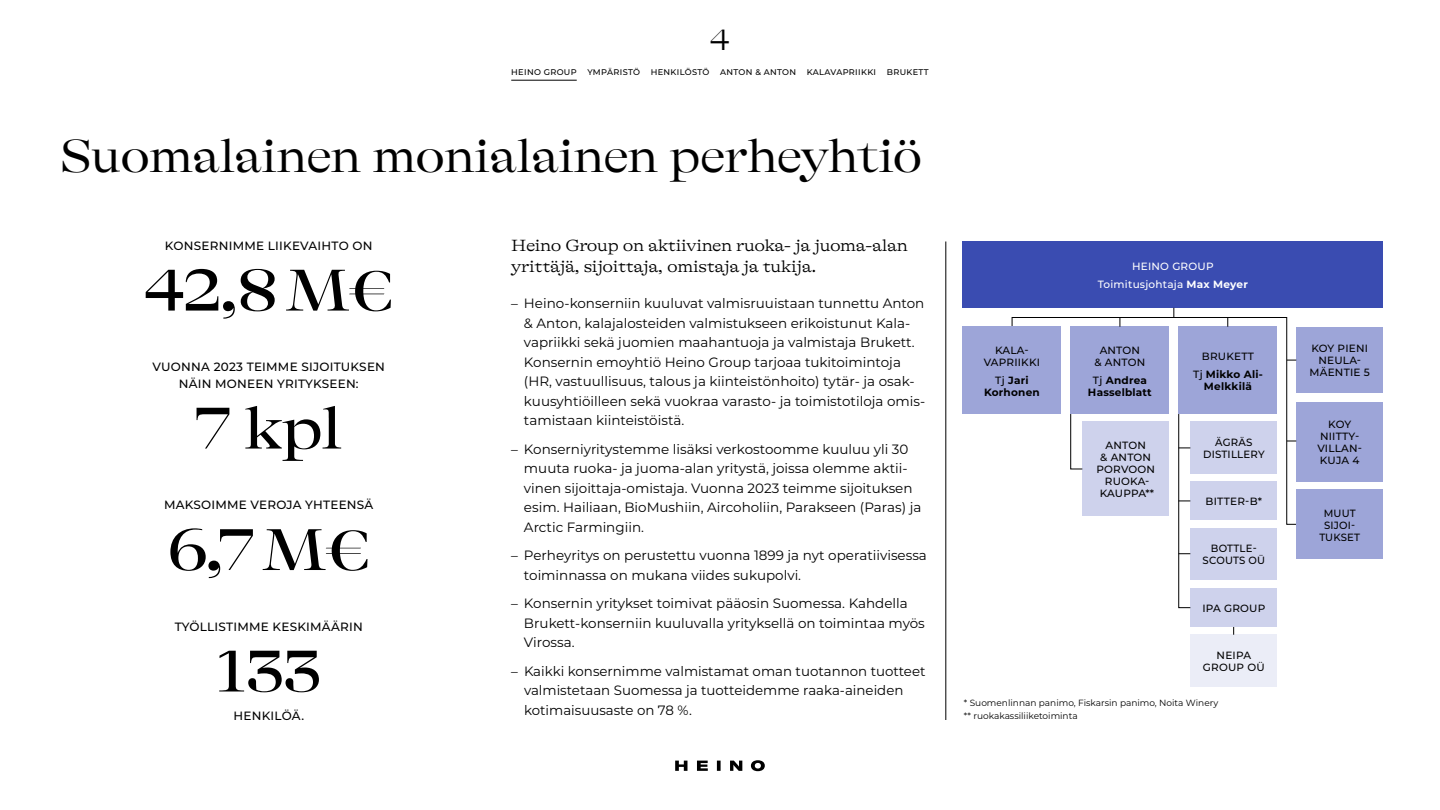
<style>
.page{position:relative;width:1440px;height:810px;background:#fff}
.page>*{position:absolute;margin:0;border:0;box-sizing:border-box;transform-origin:0 0}
.t1{font:500 expanded 60px "GT Alpina Fine";letter-spacing:-.02em;color:#000}
.t2{font:expanded 47.25px "GT Alpina Fine";letter-spacing:-.03em;color:#000}
.t3{font:300 expanded 30px "GT Alpina Fine";color:#000}
.t4{font:300 expanded 16.5px/21.8px "GT Alpina";letter-spacing:-.02em;color:#000}
.t5{font:13.5px/19.5px "Montserrat";color:#000}
.t6{font:500 12px/16.5px "Montserrat";letter-spacing:.02em;color:#000;text-align:center}
.t7{font:500 10.5px/12px "Montserrat";letter-spacing:.02em;color:#000;text-align:center}
.t8{font:700 10.5px/12px "Montserrat";letter-spacing:.02em;color:#000;text-align:center}
.t9{font:500 10.5px/18px "Montserrat";letter-spacing:.02em;color:#fff;text-align:center}
.t10{font:500 10.5px/12px "Montserrat";letter-spacing:.02em;color:#000;text-align:center;scale:.96 1}
.t11{font:9px/12.8px "Montserrat";color:#000}
.t12{font:500 8.25px "Montserrat";letter-spacing:.04em;color:#000}
.s1{font-weight:500}
.s2{font-weight:700}
</style>
<div class="page">
<hr style="left:511px;top:80px;width:66px;height:1px;background:#000">
<svg style="left:1012px;top:317px;width:284px;height:208px"></svg>
<div style="left:962px;top:241px;width:421px;height:67px;background:#3a4cb1"></div>
<div style="left:962px;top:327px;width:99px;height:87px;background:#9da5d8"></div>
<div style="left:1071px;top:327px;width:98px;height:87px;background:#9da5d8"></div>
<div style="left:1082px;top:422px;width:87px;height:94px;background:#ced2ec"></div>
<div style="left:1296px;top:327px;width:87px;height:66px;background:#9da5d8"></div>
<div style="left:1296px;top:402px;width:87px;height:80px;background:#9da5d8"></div>
<div style="left:1296px;top:489px;width:87px;height:70px;background:#9da5d8"></div>
<div style="left:1190px;top:422px;width:87px;height:52px;background:#ced2ec"></div>
<div style="left:1190px;top:482px;width:87px;height:38px;background:#ced2ec"></div>
<div style="left:1190px;top:528px;width:87px;height:52px;background:#ced2ec"></div>
<div style="left:1190px;top:589px;width:87px;height:38px;background:#ced2ec"></div>
<div style="left:1190px;top:635px;width:87px;height:52px;background:#ebedf7"></div>
<div style="left:1179px;top:327px;width:98px;height:87px;background:#9da5d8"></div>
<svg style="left:1070px;top:414px;width:13px;height:55px"></svg>
<svg style="left:1178px;top:414px;width:13px;height:194px"></svg>
<hr style="left:946px;top:241px;width:1px;height:479px;background:#000">
<svg style="left:675px;top:761px;width:12px;height:10px"></svg>
<svg style="left:697px;top:761px;width:11px;height:10px"></svg>
<svg style="left:717px;top:761px;width:4px;height:10px"></svg>
<svg style="left:730px;top:761px;width:12px;height:10px"></svg>
<svg style="left:751px;top:760px;width:14px;height:11px"></svg>
<h3 class="t3" style="left:710px;top:24px;width:21px">4</h3>
<p class="t12" style="left:511px;top:66px;width:67px">HEINO GROUP</p>
<p class="t12" style="left:587px;top:66px;width:54px">YMPÄRISTÖ</p>
<p class="t12" style="left:651px;top:66px;width:60px">HENKILÖSTÖ</p>
<p class="t12" style="left:720px;top:66px;width:77px">ANTON &amp; ANTON</p>
<p class="t12" style="left:807px;top:66px;width:71px">KALAVAPRIIKKI</p>
<p class="t12" style="left:887px;top:66px;width:43px">BRUKETT</p>
<h2 class="t2" style="left:60px;top:130px;width:864px">Suomalainen monialainen perheyhtiö</h2>
<p class="t6" style="left:165px;top:237px;width:209px">KONSERNIMME LIIKEVAIHTO ON</p>
<h1 class="t1" style="left:144px;top:257px;width:250px">42,8 M€</h1>
<p class="t6" style="left:152px;top:358px;width:234px">VUONNA 2023 TEIMME SIJOITUKSEN<br>NÄIN MONEEN YRITYKSEEN:</p>
<h1 class="t1" style="left:195px;top:395px;width:149px">7 kpl</h1>
<p class="t6" style="left:164px;top:496px;width:211px">MAKSOIMME VEROJA YHTEENSÄ</p>
<h1 class="t1" style="left:168px;top:516px;width:203px">6,7 M€</h1>
<p class="t6" style="left:175px;top:618px;width:190px">TYÖLLISTIMME KESKIMÄÄRIN</p>
<h1 class="t1" style="left:216px;top:638px;width:106px">133</h1>
<p class="t6" style="left:233px;top:707px;width:72px">HENKILÖÄ.</p>
<p class="t4" style="left:511px;top:234px;width:398px">Heino Group on aktiivinen ruoka- ja juoma-alan yrittäjä, sijoittaja, omistaja ja tukija.</p>
<p class="t5" style="left:524px;top:293px;width:403px;text-indent:-13px">– Heino-konserniin kuuluvat valmisruuistaan tunnettu Anton &amp; Anton, kalajalosteiden valmistukseen erikoistunut Kala&shy;vapriikki sekä juomien maahantuoja ja valmistaja Brukett.<br>Konsernin emoyhtiö Heino Group tarjoaa tukitoimintoja (HR, vastuullisuus, talous ja kiinteistönhoito) tytär- ja osak&shy;kuusyhtiöilleen sekä vuokraa varasto- ja toimistotiloja omis&shy;tamistaan kiinteistöistä.</p>
<p class="t5" style="left:524px;top:439px;width:399px;text-indent:-13px">– Konserniyritystemme lisäksi verkostoomme kuuluu yli 30 muuta ruoka- ja juoma-alan yritystä, joissa olemme aktii&shy;vinen sijoittaja-omistaja. Vuonna 2023 teimme sijoituksen esim. Hailiaan, BioMushiin, Aircoholiin, Parakseen (Paras) ja Arctic Farmingiin.</p>
<p class="t5" style="left:524px;top:545px;width:404px;text-indent:-13px">– Perheyritys on perustettu vuonna 1899 ja nyt operatiivisessa toiminnassa on mukana viides sukupolvi.</p>
<p class="t5" style="left:524px;top:593px;width:402px;text-indent:-13px">– Konsernin yritykset toimivat pääosin Suomessa. Kahdella<br>Brukett-konserniin kuuluvalla yrityksellä on toimintaa myös<br>Virossa.</p>
<p class="t5" style="left:524px;top:661px;width:403px;text-indent:-13px">– Kaikki konsernimme valmistamat oman tuotannon tuotteet valmistetaan Suomessa ja tuotteidemme raaka-aineiden kotimaisuusaste on 78 %.</p>
<p class="t7" style="left:984px;top:344px;width:58px">KALA-<br>VAPRIIKKI</p>
<p class="t8" style="left:984px;top:373px;width:57px"><span class="s1">Tj</span> Jari<br>Korhonen</p>
<p class="t9" style="left:1098px;top:257px;width:152px">HEINO GROUP<br>Toimitusjohtaja <span class="s2">Max Meyer</span></p>
<p class="t7" style="left:1094px;top:344px;width:52px">ANTON<br>&amp; ANTON</p>
<p class="t8" style="left:1088px;top:373px;width:65px"><span class="s1">Tj</span> Andrea<br>Hasselblatt</p>
<p class="t7" style="left:1096px;top:439px;width:60px">ANTON<br>&amp; ANTON<br>PORVOON<br>RUOKA-<br>KAUPPA**</p>
<p class="t7" style="left:1193px;top:347px;width:71px;line-height:18px">BRUKETT<br>Tj <span class="s2">Mikko Ali-</span></p>
<p class="t8" style="left:1204px;top:379px;width:49px">Melkkilä</p>
<p class="t7" style="left:1203px;top:436px;width:63px">ÄGRÄS<br>DISTILLERY</p>
<p class="t7" style="left:1206px;top:495px;width:58px">BITTER-B*</p>
<p class="t10" style="left:1203px;top:542px;width:67px">BOTTLE-<br>SCOUTS OÜ</p>
<p class="t7" style="left:1202px;top:602px;width:64px">IPA GROUP</p>
<p class="t7" style="left:1203px;top:649px;width:63px">NEIPA<br>GROUP OÜ</p>
<p class="t11" style="left:964px;top:696px;width:256px">* Suomenlinnan panimo, Fiskarsin panimo, Noita Winery ** ruokakassiliiketoiminta</p>
<p class="t7" style="left:1310px;top:342px;width:62px">KOY PIENI<br>NEULA-<br>MÄENTIE 5</p>
<p class="t7" style="left:1317px;top:418px;width:46px">KOY<br>NIITTY-<br>VILLAN-<br>KUJA 4</p>
<p class="t10" style="left:1319px;top:506px;width:44px">MUUT<br>SIJOI-<br>TUKSET</p>
</div>
